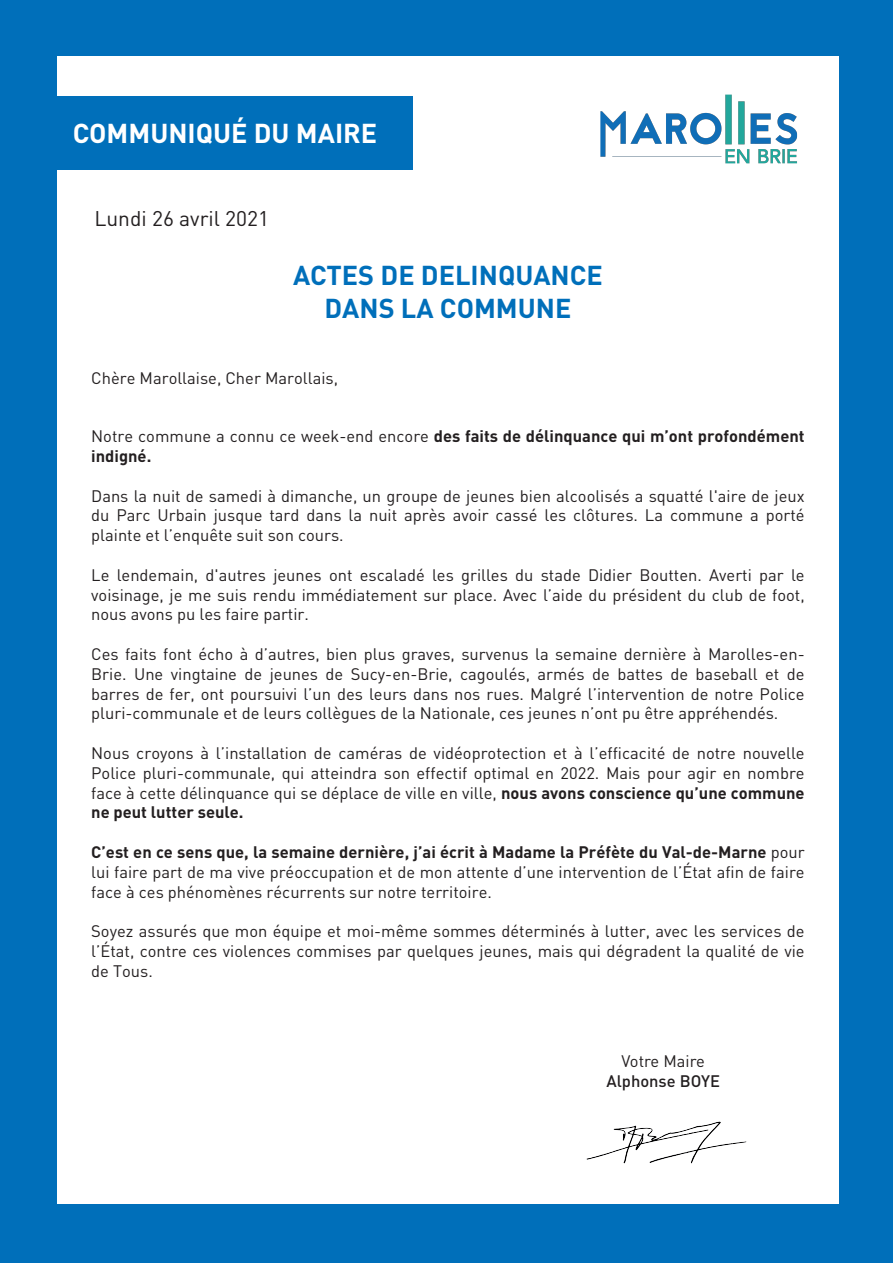
<style>
.page{position:relative;width:893px;height:1263px;background:#006fba}
.page>*{position:absolute;margin:0;border:0;box-sizing:border-box;transform-origin:0 0}
.t1{font:700 27px/32.4px "DIN Pro";color:#006fba;text-align:center}
.t2{font:700 27px "DIN Pro";color:#fff}
.t3{font:21px "DIN Pro";color:#231f20}
.t4{font:16.5px/19.8px "DIN Pro";color:#231f20;text-align:justify}
.t5{font:700 16.5px/19.8px "DIN Pro";color:#231f20}
.t6{font:500 16.5px "DIN Pro";color:#231f20}
.s1{font-weight:400}
.s2{font-weight:700}
</style>
<div class="page">
<div style="left:57px;top:56px;width:782px;height:1148px;background:#fff"></div>
<div style="left:44px;top:97px;width:369px;height:73px;background:#006fba"></div>
<img style="left:600px;top:94px;width:198px;height:70px">
<img style="left:586px;top:1121px;width:161px;height:43px">
<h1 class="t2" style="left:73px;top:111px;width:306px">COMMUNIQUÉ DU MAIRE</h1>
<p class="t3" style="left:94px;top:204px;width:176px">Lundi 26 avril 2021</p>
<h1 class="t1" style="left:293px;top:256px;width:311px">ACTES DE DELINQUANCE<br>DANS LA COMMUNE</h1>
<p class="t4" style="left:91px;top:367px;width:248px">Chère Marollaise, Cher Marollais,</p>
<p class="t5" style="left:91px;top:426px;width:715px"><span class="s1">Notre commune a connu ce week-end encore</span> des faits de délinquance qui m’ont profondément indigné.</p>
<p class="t4" style="left:91px;top:485px;width:715px">Dans la nuit de samedi à dimanche, un groupe de jeunes bien alcoolisés a squatté l'aire de jeux du Parc Urbain jusque tard dans la nuit après avoir cassé les clôtures. La commune a porté plainte et l’enquête suit son cours.</p>
<p class="t4" style="left:91px;top:564px;width:715px">Le lendemain, d'autres jeunes ont escaladé les grilles du stade Didier Boutten. Averti par le voisinage, je me suis rendu immédiatement sur place. Avec l’aide du président du club de foot, nous avons pu les faire partir.</p>
<p class="t4" style="left:91px;top:643px;width:715px">Ces faits font écho à d’autres, bien plus graves, survenus la semaine dernière à Marolles-en-Brie. Une vingtaine de jeunes de Sucy-en-Brie, cagoulés, armés de battes de baseball et de barres de fer, ont poursuivi l’un des leurs dans nos rues. Malgré l’intervention de notre Police pluri-communale et de leurs collègues de la Nationale, ces jeunes n’ont pu être appréhendés.</p>
<p class="t4" style="left:91px;top:742px;width:715px">Nous croyons à l’installation de caméras de vidéoprotection et à l’efficacité de notre nouvelle Police pluri-communale, qui atteindra son effectif optimal en 2022. Mais pour agir en nombre face à cette délinquance qui se déplace de ville en ville, <span class="s2">nous avons conscience qu’une commune ne peut lutter seule.</span></p>
<p class="t4" style="left:91px;top:841px;width:715px"><span class="s2">C’est en ce sens que, la semaine dernière, j’ai écrit à Madame la Préfète du Val-de-Marne</span> pour lui faire part de ma vive préoccupation et de mon attente d’une intervention de l’État afin de faire face à ces phénomènes récurrents sur notre territoire.</p>
<p class="t4" style="left:91px;top:921px;width:715px">Soyez assurés que mon équipe et moi-même sommes déterminés à lutter, avec les services de l’État, contre ces violences commises par quelques jeunes, mais qui dégradent la qualité de vie de Tous.</p>
<p class="t4" style="left:622px;top:1050px;width:85px">Votre Maire</p>
<p class="t6" style="left:606px;top:1067px;width:115px">Alphonse BOYE</p>
</div>
